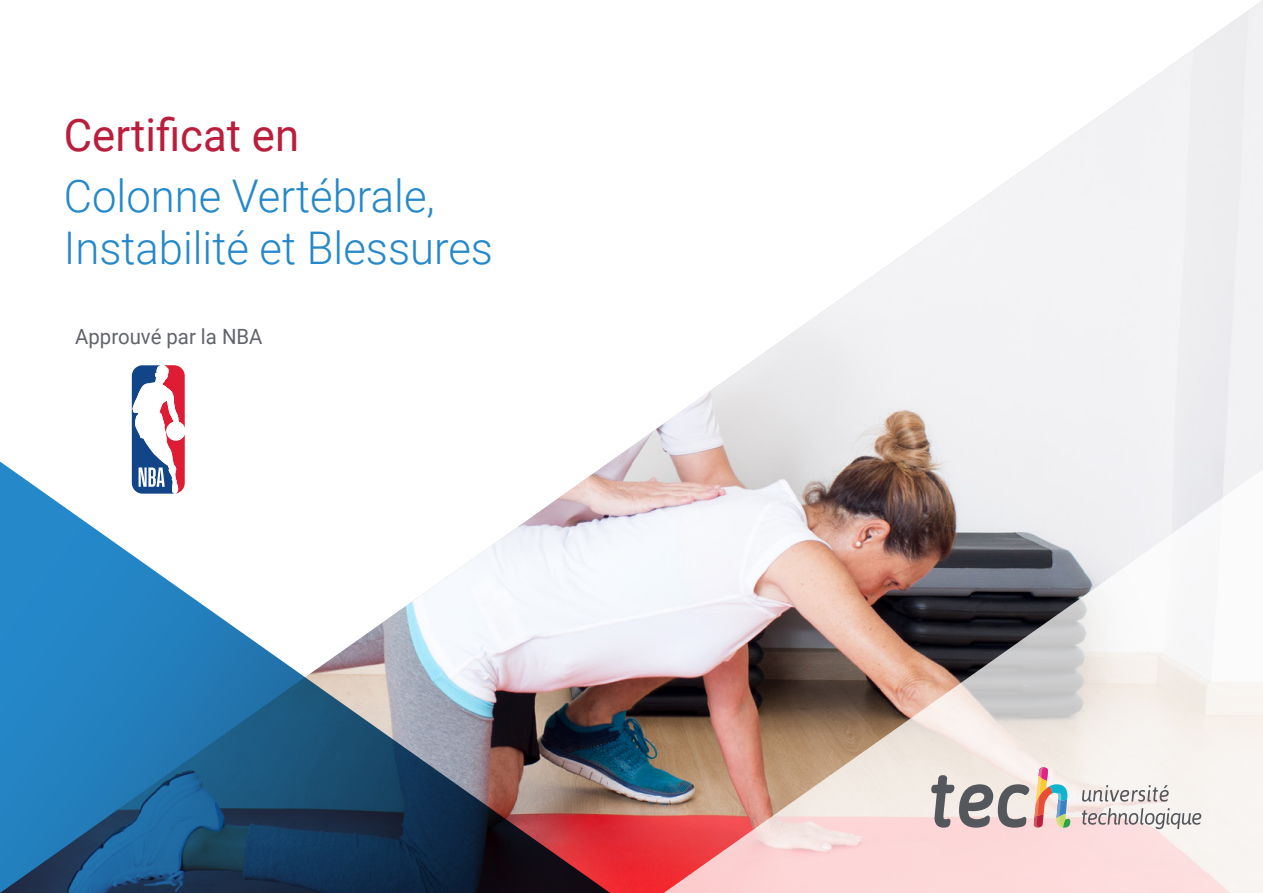
<style>
.page{position:relative;width:1263px;height:893px;background:#fff}
.page>*{position:absolute;margin:0;border:0;box-sizing:border-box;transform-origin:0 0}
.t1{font:300 45px/52.5px "Roboto";color:#2488c9}
.t2{font:45px "Roboto";color:#ba1e3c}
.t3{font:21px "Roboto";color:#61646a}
</style>
<div class="page">
<img style="left:131px;top:0;width:1132px;height:454px">
<svg style="left:0;top:446px;width:640px;height:447px"></svg>
<img style="left:634px;top:454px;width:629px;height:439px">
<svg style="left:132px;top:365px;width:53px;height:129px"></svg>
<svg style="left:1082px;top:785px;width:87px;height:17px"></svg>
<svg style="left:1082px;top:808px;width:119px;height:21px"></svg>
<svg style="left:931px;top:767px;width:139px;height:61px;background:#c2b7b4"></svg>
<p class="t2" style="left:64px;top:103px;width:237px">Certificat en</p>
<p class="t1" style="left:64px;top:168px;width:431px">Colonne Vertébrale,<br>Instabilité et Blessures</p>
<p class="t3" style="left:75px;top:322px;width:189px">Approuvé par la NBA</p>
</div>
